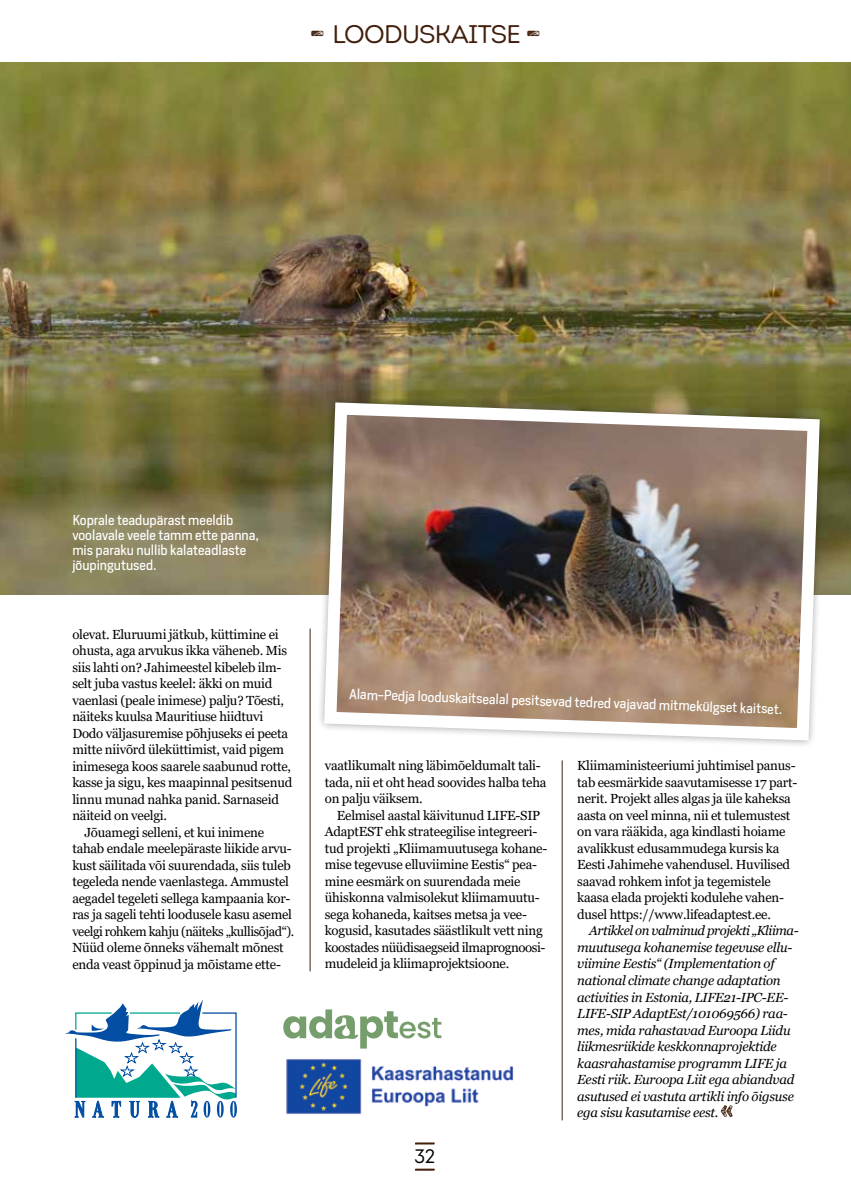
<style>
.page{position:relative;width:851px;height:1191px;background:#fff}
.page>*{position:absolute;margin:0;border:0;box-sizing:border-box;transform-origin:0 0}
.t1{font:25.5px "Intro Rust Book Base";letter-spacing:-.03em;color:#421f0c}
.t2{font:19.5px "Intro Rust Book Base";color:#000}
.t3{font:13.5px/15px "Heron Sans";color:#fff}
.t4{font:13.2px/16.5px "Georgia";letter-spacing:-.015em;color:#000}
.t5{font:italic 13.2px/16.5px "Georgia";letter-spacing:-.015em;color:#000}
.s1{font-family:"Intro Rust G Base";font-size:36px}
</style>
<div class="page">
<svg style="left:720px;top:1105px;width:12px;height:12px"></svg>
<svg style="left:283px;top:1009px;width:158px;height:39px"></svg>
<img style="left:286px;top:1059px;width:228px;height:55px">
<svg style="left:65px;top:999px;width:172px;height:118px"></svg>
<hr style="left:310px;top:628px;width:1px;height:343px;background:#421f0c">
<img style="left:0;top:63px;width:850px;height:531px">
<img style="left:318px;top:396px;width:507px;height:349px">
<hr style="left:562px;top:760px;width:1px;height:360px;background:#421f0c">
<svg style="left:415px;top:1142px;width:19px;height:2px"></svg>
<svg style="left:415px;top:1168px;width:19px;height:2px"></svg>
<h1 class="t1" style="left:310px;top:19px;width:232px"><span class="s1">-</span> LOODUSKAITSE <span class="s1">-</span></h1>
<p class="t3" style="left:72px;top:512px;width:188px">Koprale teadupärast meeldib voolavale veele tamm ette panna, mis paraku nullib kalateadlaste jõupingutused.</p>
<p class="t4" style="left:72px;top:626px;width:208px">olevat. Eluruumi jätkub, küttimine ei</p>
<p class="t4" style="left:72px;top:642px;width:216px">ohusta, aga arvukus ikka väheneb. Mis</p>
<p class="t4" style="left:72px;top:659px;width:210px">siis lahti on? Jahimeestel kibeleb ilm-</p>
<p class="t4" style="left:72px;top:675px;width:201px">selt juba vastus keelel: äkki on muid</p>
<p class="t4" style="left:72px;top:692px;width:213px">vaenlasi (peale inimese) palju? Tõesti,</p>
<p class="t4" style="left:72px;top:708px;width:193px">näiteks kuulsa Mauritiuse hiidtuvi</p>
<p class="t4" style="left:72px;top:725px;width:217px">Dodo väljasuremise põhjuseks ei peeta</p>
<p class="t4" style="left:72px;top:741px;width:213px">mitte niivõrd üleküttimist, vaid pigem</p>
<p class="t4" style="left:72px;top:758px;width:220px">inimesega koos saarele saabunud rotte,</p>
<p class="t4" style="left:72px;top:774px;width:221px">kasse ja sigu, kes maapinnal pesitsenud</p>
<p class="t4" style="left:72px;top:791px;width:208px">linnu munad nahka panid. Sarnaseid</p>
<p class="t4" style="left:72px;top:807px;width:96px">näiteid on veelgi.</p>
<p class="t4" style="left:84px;top:824px;width:181px">Jõuamegi selleni, et kui inimene</p>
<p class="t4" style="left:72px;top:840px;width:221px">tahab endale meelepäraste liikide arvu-</p>
<p class="t4" style="left:72px;top:857px;width:220px">kust säilitada või suurendada, siis tuleb</p>
<p class="t4" style="left:72px;top:873px;width:218px">tegeleda nende vaenlastega. Ammustel</p>
<p class="t4" style="left:72px;top:890px;width:220px">aegadel tegeleti sellega kampaania kor-</p>
<p class="t4" style="left:72px;top:906px;width:221px">ras ja sageli tehti loodusele kasu asemel</p>
<p class="t4" style="left:72px;top:923px;width:223px">veelgi rohkem kahju (näiteks „kullisõjad“).</p>
<p class="t4" style="left:72px;top:939px;width:213px">Nüüd oleme õnneks vähemalt mõnest</p>
<p class="t4" style="left:72px;top:956px;width:210px">enda veast õppinud ja mõistame ette-</p>
<p class="t3" style="left:349px;top:686px;width:435px;rotate:2deg">Alam-Pedja looduskaitsealal pesitsevad tedred vajavad mitmekülgset kaitset.</p>
<p class="t4" style="left:325px;top:758px;width:223px">vaatlikumalt ning läbimõeldumalt tali&shy;tada, nii et oht head soovides halba teha on palju väiksem.</p>
<p class="t4" style="left:325px;top:807px;width:224px;text-indent:12px">Eelmisel aastal käivitunud LIFE-SIP AdaptEST ehk strateegilise integreeri&shy;tud projekti „Kliimamuutusega kohane&shy;mise tegevuse elluviimine Eestis“ pea&shy;mine eesmärk on suurendada meie ühiskonna valmisolekut kliimamuutu&shy;sega kohaneda, kaitses metsa ja vee&shy;kogusid, kasutades säästlikult vett ning koostades nüüdisaegseid ilmaprognoosi&shy;mudeleid ja kliimaprojektsioone.</p>
<h2 class="t2" style="left:414px;top:1144px;width:23px">32</h2>
<p class="t4" style="left:577px;top:758px;width:221px">Kliimaministeeriumi juhtimisel panus&shy;tab eesmärkide saavutamisesse 17 part&shy;nerit. Projekt alles algas ja üle kaheksa aasta on veel minna, nii et tulemustest on vara rääkida, aga kindlasti hoiame avalikkust edusammudega kursis ka Eesti Jahimehe vahendusel. Huvilised saavad rohkem infot ja tegemistele kaasa elada projekti kodulehe vahen&shy;dusel https://www.lifeadaptest.ee.</p>
<p class="t5" style="left:577px;top:922px;width:223px;text-indent:12px">Artikkel on valminud projekti „Kliima&shy;muutusega kohanemise tegevuse ellu&shy;viimine Eestis“ (Implementation of national climate change adaptation activities in Estonia, LIFE21-IPC-EE-LIFE-SIP AdaptEst/101069566) raa&shy;mes, mida rahastavad Euroopa Liidu liikmesriikide keskkonnaprojektide kaasrahastamise programm LIFE ja Eesti riik. Euroopa Liit ega abiandvad asutused ei vastuta artikli info õigsuse ega sisu kasutamise eest.</p>
</div>
